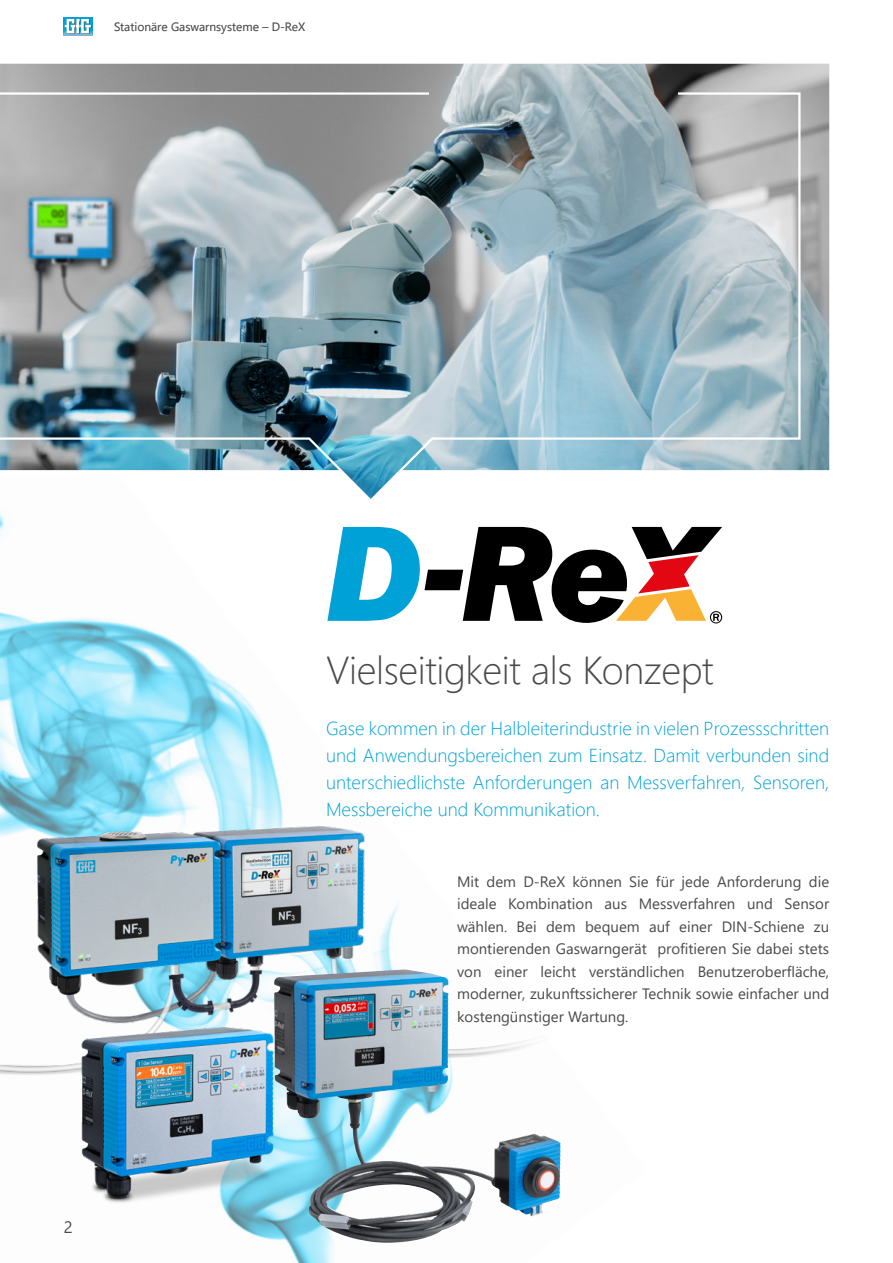
<style>
.page{position:relative;width:893px;height:1263px;background:#fff}
.page>*{position:absolute;margin:0;border:0;box-sizing:border-box;transform-origin:0 0}
.t1{font:300 39px "Segoe UI";letter-spacing:-.01em;color:#4a4a49}
.t2{font:300 18.75px/27px "Segoe UI";color:#00a1d6;text-align:justify}
.t3{font:16.5px "Segoe UI";color:#4a4a49}
.t4{font:15px/22.5px "Segoe UI";color:#4a4a49;text-align:justify}
.t5{font:12px "Segoe UI";color:#4a4a49}
</style>
<div class="page">
<img style="left:0;top:513px;width:643px;height:750px">
<svg style="left:327px;top:527px;width:395px;height:96px"></svg>
<img style="left:0;top:64px;width:829px;height:407px">
<img style="left:0;top:91px;width:802px;height:408px">
<img style="left:429px;top:76px;width:248px;height:46px">
<img style="left:0;top:816px;width:597px;height:318px">
<img style="left:274px;top:969px;width:193px;height:274px">
<img style="left:76px;top:1017px;width:202px;height:196px">
<svg style="left:63px;top:17px;width:30px;height:19px"></svg>
<p class="t5" style="left:114px;top:15px;width:192px">Stationäre Gaswarnsysteme – D-ReX</p>
<p class="t3" style="left:64px;top:1212px;width:10px">2</p>
<p class="t1" style="left:326px;top:633px;width:389px">Vielseitigkeit als Konzept</p>
<p class="t2" style="left:326px;top:713px;width:505px">Gase kommen in der Halbleiterindustrie in vielen Prozessschritten und Anwendungsbereichen zum Einsatz. Damit verbunden sind unterschiedlichste Anforderungen an Messverfahren, Sensoren, Messbereiche und Kommunikation.</p>
<p class="t4" style="left:457px;top:869px;width:374px">Mit dem D-ReX können Sie für jede Anforderung die ideale Kombination aus Messverfahren und Sensor wählen. Bei dem bequem auf einer DIN-Schiene zu montierenden Gaswarngerät profitieren Sie dabei stets von einer leicht verständlichen Benutzeroberfläche, moderner, zukunftssicherer Technik sowie einfacher und kostengünstiger Wartung.</p>
</div>
